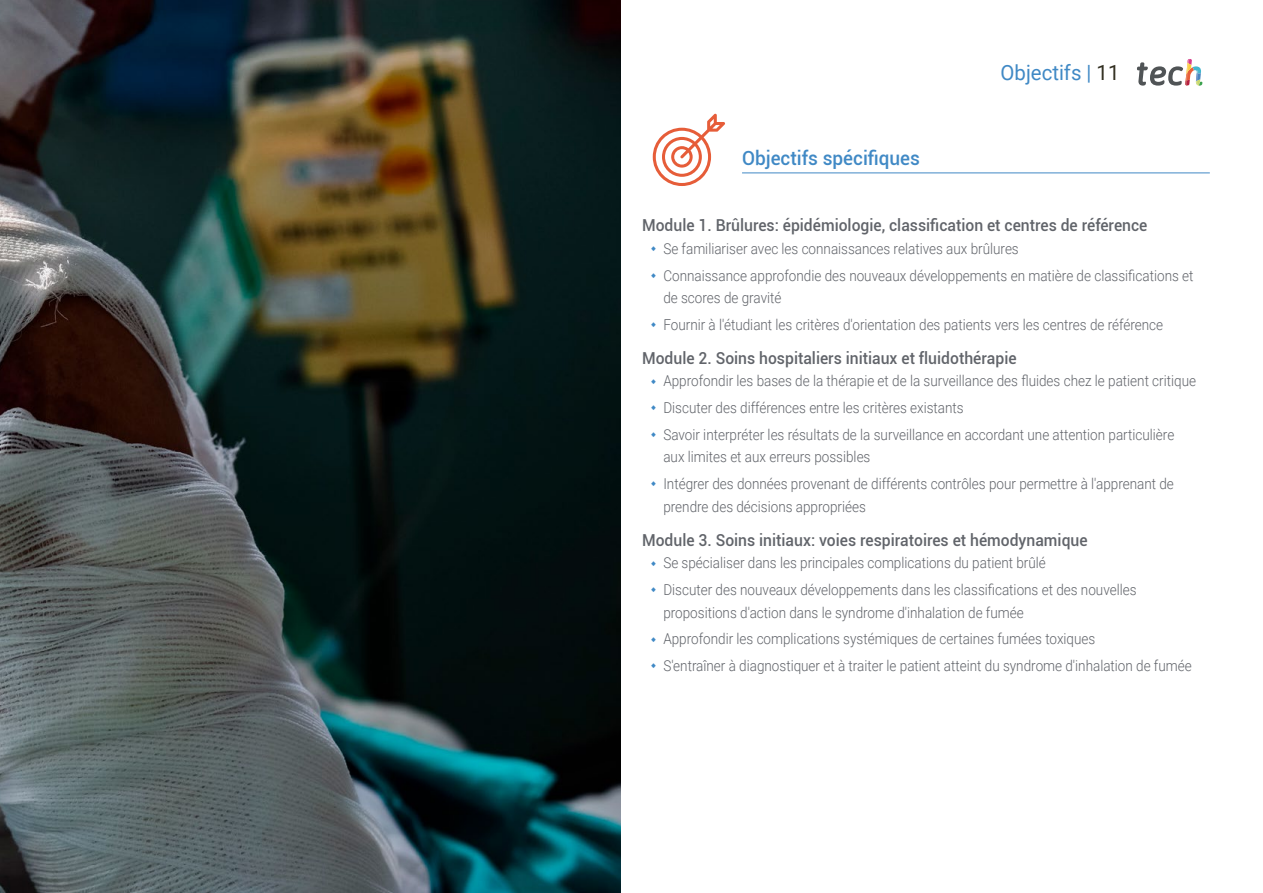
<style>
.page{position:relative;width:1263px;height:893px;background:#fff}
.page>*{position:absolute;margin:0;border:0;box-sizing:border-box;transform-origin:0 0}
.t1{font:21px "Roboto";color:#4089c5}
.t2{font:500 19.5px "Roboto";color:#4089c5}
.t3{font:500 16.5px "Roboto";color:#61646a;scale:.95 1}
.t4{font:300 15px/26.7px "Roboto";color:#61646a;scale:.9 1}
.s1{color:#312e20}
</style>
<div class="page">
<svg style="left:653px;top:114px;width:72px;height:72px"></svg>
<hr style="left:742px;top:173px;width:468px;height:1px;background:#4089c5">
<img style="left:0;top:0;width:621px;height:893px">
<svg style="left:1137px;top:59px;width:65px;height:27px"></svg>
<h2 class="t2" style="left:742px;top:144px;width:179px">Objectifs spécifiques</h2>
<h1 class="t1" style="left:1000px;top:57px;width:120px">Objectifs | <span class="s1">11</span></h1>
<p class="t3" style="left:642px;top:214px;width:533px">Module 1. Brûlures: épidémiologie, classification et centres de référence</p>
<p class="t4" style="left:663px;top:234px;width:590px">Se familiariser avec les connaissances relatives aux brûlures<br>Connaissance approfondie des nouveaux développements en matière de classifications et</p>
<p class="t4" style="left:663px;top:284px;width:557px">de scores de gravité<br>Fournir à l'étudiant les critères d'orientation des patients vers les centres de référence</p>
<p class="t3" style="left:642px;top:347px;width:396px">Module 2. Soins hospitaliers initiaux et fluidothérapie</p>
<p class="t4" style="left:663px;top:367px;width:593px">Approfondir les bases de la thérapie et de la surveillance des fluides chez le patient critique<br>Discuter des différences entre les critères existants<br>Savoir interpréter les résultats de la surveillance en accordant une attention particulière</p>
<p class="t4" style="left:663px;top:443px;width:569px">aux limites et aux erreurs possibles<br>Intégrer des données provenant de différents contrôles pour permettre à l'apprenant de</p>
<p class="t4" style="left:663px;top:492px;width:226px">prendre des décisions appropriées</p>
<p class="t3" style="left:642px;top:528px;width:470px">Module 3. Soins initiaux: voies respiratoires et hémodynamique</p>
<p class="t4" style="left:663px;top:549px;width:527px">Se spécialiser dans les principales complications du patient brûlé<br>Discuter des nouveaux développements dans les classifications et des nouvelles</p>
<p class="t4" style="left:663px;top:598px;width:589px">propositions d'action dans le syndrome d'inhalation de fumée<br>Approfondir les complications systémiques de certaines fumées toxiques<br>S'entraîner à diagnostiquer et à traiter le patient atteint du syndrome d'inhalation de fumée</p>
</div>
